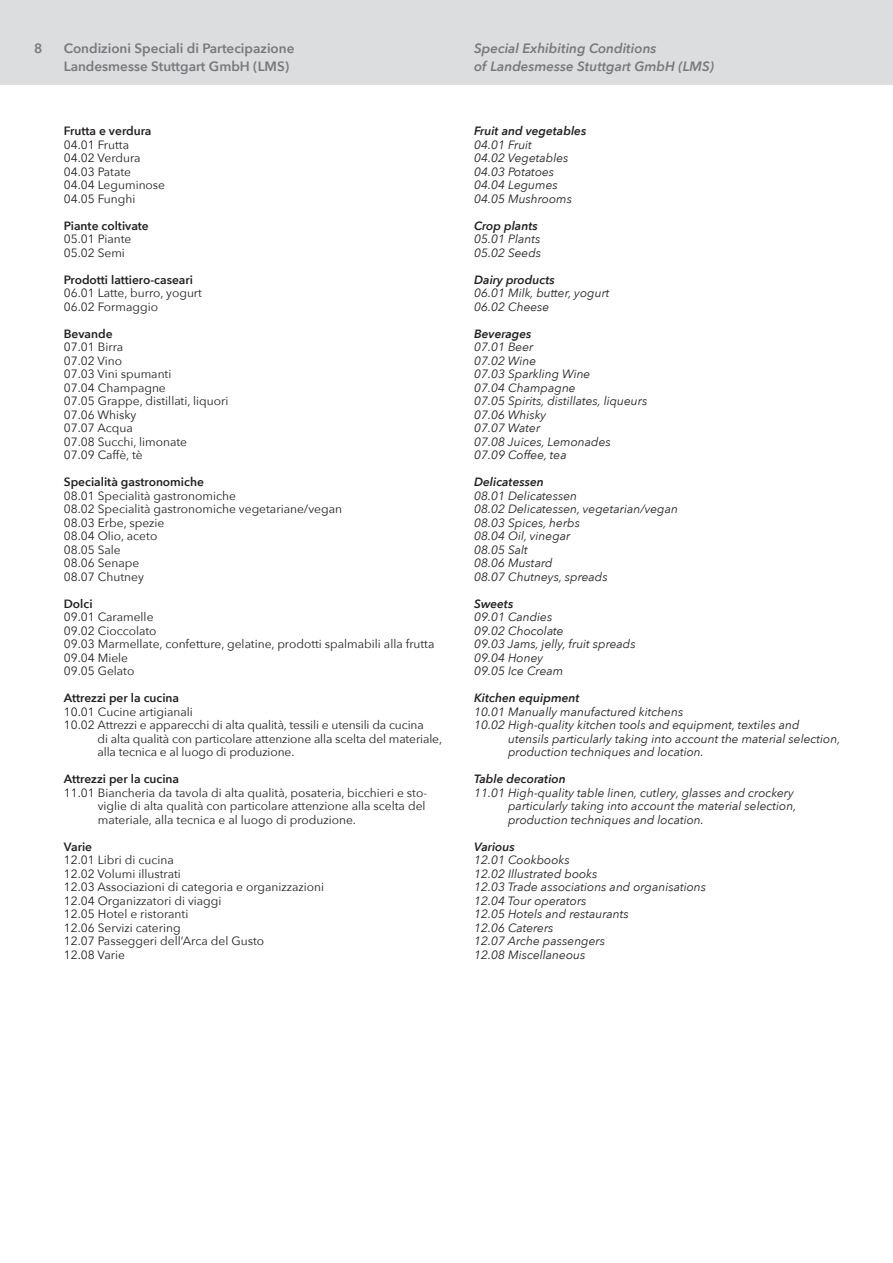
<style>
.page{position:relative;width:893px;height:1263px;background:#fff}
.page>*{position:absolute;margin:0;border:0;box-sizing:border-box;transform-origin:0 0}
.t1{font:600 13.5px/18px "Avenir Next";color:#76787b}
.t2{font:italic 600 13.5px/18px "Avenir Next";color:#76787b}
.t3{font:12px/13.5px "Avenir Next";color:#231f20}
.t4{font:italic 12px/13.5px "Avenir Next";color:#231f20}
.t5{font:600 12px "Avenir Next";color:#231f20}
.t6{font:italic 600 12px "Avenir Next";color:#231f20}
</style>
<div class="page">
<div style="left:0;top:0;width:893px;height:85px;background:#dcdddf"></div>
<p class="t1" style="left:34px;top:39px;width:10px">8</p>
<p class="t1" style="left:64px;top:39px;width:232px">Condizioni Speciali di Partecipazione<br>Landesmesse Stuttgart GmbH (LMS)</p>
<p class="t5" style="left:64px;top:121px;width:89px">Frutta e verdura</p>
<p class="t3" style="left:64px;top:137px;width:103px">04.01 Frutta<br>04.02 Verdura<br>04.03 Patate<br>04.04 Leguminose<br>04.05 Funghi</p>
<p class="t5" style="left:64px;top:215px;width:87px">Piante coltivate</p>
<p class="t3" style="left:64px;top:232px;width:69px">05.01 Piante<br>05.02 Semi</p>
<p class="t5" style="left:64px;top:269px;width:131px">Prodotti lattiero-caseari</p>
<p class="t3" style="left:64px;top:286px;width:140px">06.01 Latte, burro, yogurt<br>06.02 Formaggio</p>
<p class="t5" style="left:64px;top:323px;width:50px">Bevande</p>
<p class="t3" style="left:64px;top:340px;width:166px">07.01 Birra<br>07.02 Vino<br>07.03 Vini spumanti<br>07.04 Champagne<br>07.05 Grappe, distillati, liquori<br>07.06 Whisky<br>07.07 Acqua<br>07.08 Succhi, limonate<br>07.09 Caffè, tè</p>
<p class="t5" style="left:64px;top:472px;width:142px">Specialità gastronomiche</p>
<p class="t3" style="left:64px;top:488px;width:280px">08.01 Specialità gastronomiche<br>08.02 Specialità gastronomiche vegetariane/vegan<br>08.03 Erbe, spezie<br>08.04 Olio, aceto<br>08.05 Sale<br>08.06 Senape<br>08.07 Chutney</p>
<p class="t5" style="left:64px;top:593px;width:30px">Dolci</p>
<p class="t3" style="left:64px;top:610px;width:372px">09.01 Caramelle<br>09.02 Cioccolato<br>09.03 Marmellate, confetture, gelatine, prodotti spalmabili alla frutta<br>09.04 Miele<br>09.05 Gelato</p>
<p class="t5" style="left:64px;top:688px;width:117px">Attrezzi per la cucina</p>
<p class="t3" style="left:64px;top:704px;width:131px">10.01 Cucine artigianali</p>
<p class="t3" style="left:64px;top:718px;width:362px">10.02 Attrezzi e apparecchi di alta qualità, tessili e utensili da cucina</p>
<p class="t3" style="left:98px;top:731px;width:346px">di alta qualità con particolare attenzione alla scelta del materiale,</p>
<p class="t3" style="left:98px;top:745px;width:198px">alla tecnica e al luogo di produzione.</p>
<p class="t5" style="left:64px;top:769px;width:117px">Attrezzi per la cucina</p>
<p class="t3" style="left:98px;top:785px;width:331px;text-indent:-34px">11.01 Biancheria da tavola di alta qualità, posateria, bicchieri e sto&shy;viglie di alta qualità con particolare attenzione alla scelta del materiale, alla tecnica e al luogo di produzione.</p>
<p class="t5" style="left:64px;top:836px;width:30px">Varie</p>
<p class="t3" style="left:64px;top:853px;width:262px">12.01 Libri di cucina<br>12.02 Volumi illustrati<br>12.03 Associazioni di categoria e organizzazioni<br>12.04 Organizzatori di viaggi<br>12.05 Hotel e ristoranti<br>12.06 Servizi catering<br>12.07 Passeggeri dell’Arca del Gusto<br>12.08 Varie</p>
<p class="t2" style="left:474px;top:39px;width:241px">Special Exhibiting Conditions<br>of Landesmesse Stuttgart GmbH (LMS)</p>
<p class="t6" style="left:474px;top:121px;width:114px">Fruit and vegetables</p>
<p class="t4" style="left:474px;top:137px;width:99px">04.01 Fruit<br>04.02 Vegetables<br>04.03 Potatoes<br>04.04 Legumes<br>04.05 Mushrooms</p>
<p class="t6" style="left:474px;top:215px;width:65px">Crop plants</p>
<p class="t4" style="left:474px;top:232px;width:69px">05.01 Plants<br>05.02 Seeds</p>
<p class="t6" style="left:474px;top:269px;width:82px">Dairy products</p>
<p class="t4" style="left:474px;top:286px;width:137px">06.01 Milk, butter, yogurt<br>06.02 Cheese</p>
<p class="t6" style="left:474px;top:323px;width:59px">Beverages</p>
<p class="t4" style="left:474px;top:340px;width:175px">07.01 Beer<br>07.02 Wine<br>07.03 Sparkling Wine<br>07.04 Champagne<br>07.05 Spirits, distillates, liqueurs<br>07.06 Whisky<br>07.07 Water<br>07.08 Juices, Lemonades<br>07.09 Coffee, tea</p>
<p class="t6" style="left:474px;top:472px;width:71px">Delicatessen</p>
<p class="t4" style="left:474px;top:488px;width:206px">08.01 Delicatessen<br>08.02 Delicatessen, vegetarian/vegan<br>08.03 Spices, herbs<br>08.04 Oil, vinegar<br>08.05 Salt<br>08.06 Mustard<br>08.07 Chutneys, spreads</p>
<p class="t6" style="left:474px;top:593px;width:41px">Sweets</p>
<p class="t4" style="left:474px;top:610px;width:163px">09.01 Candies<br>09.02 Chocolate<br>09.03 Jams, jelly, fruit spreads<br>09.04 Honey<br>09.05 Ice Cream</p>
<p class="t6" style="left:474px;top:688px;width:107px">Kitchen equipment</p>
<p class="t4" style="left:474px;top:704px;width:211px">10.01 Manually manufactured kitchens</p>
<p class="t4" style="left:474px;top:718px;width:327px">10.02 High-quality kitchen tools and equipment, textiles and</p>
<p class="t4" style="left:508px;top:731px;width:334px">utensils particularly taking into account the material selection,</p>
<p class="t4" style="left:508px;top:745px;width:197px">production techniques and location.</p>
<p class="t6" style="left:474px;top:769px;width:93px">Table decoration</p>
<p class="t4" style="left:508px;top:785px;width:290px;text-indent:-34px">11.01 High-quality table linen, cutlery, glasses and crockery particularly taking into account the material selection, production techniques and location.</p>
<p class="t6" style="left:474px;top:836px;width:42px">Various</p>
<p class="t4" style="left:474px;top:853px;width:233px">12.01 Cookbooks<br>12.02 Illustrated books<br>12.03 Trade associations and organisations<br>12.04 Tour operators<br>12.05 Hotels and restaurants<br>12.06 Caterers<br>12.07 Arche passengers<br>12.08 Miscellaneous</p>
</div>
